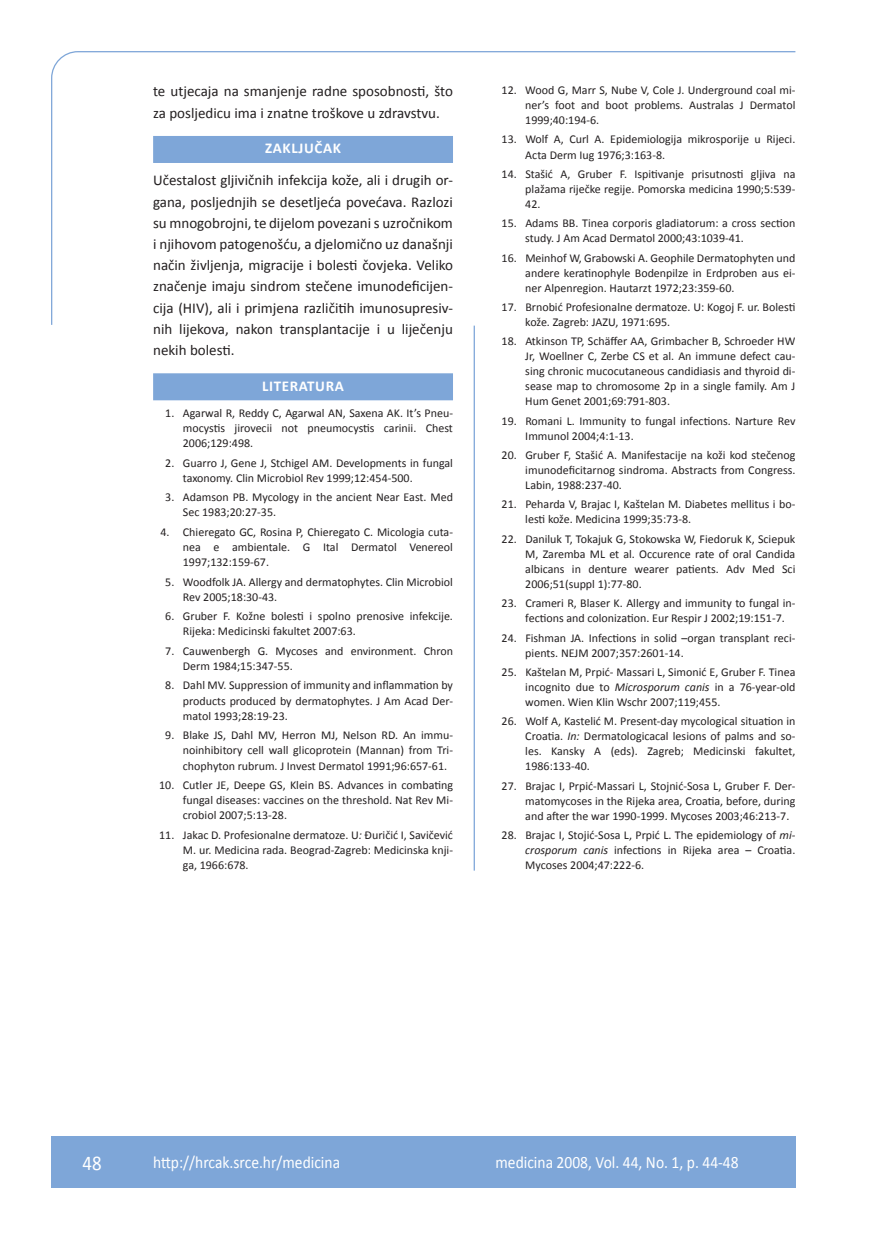
<style>
.page{position:relative;width:872px;height:1234px;background:#fff}
.page>*{position:absolute;margin:0;border:0;box-sizing:border-box;transform-origin:0 0}
.t1{font:21px "Calibri";color:#fff;scale:.9 1}
.t2{font:17.25px "Calibri";color:#fff;scale:.9 1}
.t3{font:15px/21.1px "Calibri";color:#231f20}
.t4{font:700 15px "Calibri";letter-spacing:.04em;color:#fff}
.t5{font:12px/15px "Calibri";color:#231f20;text-align:justify}
.s1{color:#fff}
.s2{font-style:italic}
</style>
<div class="page">
<div style="left:153px;top:373px;width:300px;height:27px;background:#7ea6d8"></div>
<svg style="left:51px;top:51px;width:745px;height:274px"></svg>
<hr style="left:473px;top:325px;width:2px;height:545px;background:#7ea6d8">
<div style="left:51px;top:1135px;width:744px;height:51px;background:#7ea6d8"></div>
<p class="t3" style="left:153px;top:80px;width:301px">te utjecaja na smanjenje radne sposobnosti, što za posljedicu ima i znatne troškove u zdravstvu.</p>
<p class="t4" style="left:265px;top:139px;width:77px">ZAKLJUČAK</p>
<p class="t3" style="left:153px;top:169px;width:301px;text-align:justify">Učestalost gljivičnih infekcija kože, ali i drugih or&shy;gana, posljednjih se desetljeća povećava. Razlozi su mnogobrojni, te dijelom povezani s uzročnikom i njihovom patogenošću, a djelomično uz današnji način življenja, migracije i bolesti čovjeka. Veliko značenje imaju sindrom stečene imunodeficijen&shy;cija (HIV), ali i primjena različitih imunosupresiv&shy;nih lijekova, nakon transplantacije i u liječenju nekih bolesti.</p>
<p class="t4" style="left:262px;top:376px;width:83px">LITERATURA</p>
<p class="t5" style="left:183px;top:404px;width:271px;text-indent:-18px">1. Agarwal R, Reddy C, Agarwal AN, Saxena AK. It’s Pneu&shy;mocystis jirovecii not pneumocystis carinii. Chest 2006;129:498.</p>
<p class="t5" style="left:183px;top:454px;width:271px;text-indent:-18px">2. Guarro J, Gene J, Stchigel AM. Developments in fungal taxonomy. Clin Microbiol Rev 1999;12:454-500.</p>
<p class="t5" style="left:183px;top:489px;width:271px;text-indent:-18px">3. Adamson PB. Mycology in the ancient Near East. Med<br>Sec 1983;20:27-35.</p>
<p class="t5" style="left:183px;top:523px;width:271px;text-indent:-22px">4.<span class="s1">z</span> Chieregato GC, Rosina P, Chieregato C. Micologia cuta&shy;nea e ambientale. G Ital Dermatol Venereol 1997;132:159-67.</p>
<p class="t5" style="left:183px;top:573px;width:271px;text-indent:-18px">5. Woodfolk JA. Allergy and dermatophytes. Clin Microbiol<br>Rev 2005;18:30-43.</p>
<p class="t5" style="left:183px;top:608px;width:271px;text-indent:-18px">6. Gruber F. Kožne bolesti i spolno prenosive infekcije.<br>Rijeka: Medicinski fakultet 2007:63.</p>
<p class="t5" style="left:183px;top:642px;width:271px;text-indent:-18px">7. Cauwenbergh G. Mycoses and environment. Chron<br>Derm 1984;15:347-55.</p>
<p class="t5" style="left:183px;top:677px;width:271px;text-indent:-18px">8. Dahl MV. Suppression of immunity and inflammation by products produced by dermatophytes. J Am Acad Der&shy;matol 1993;28:19-23.</p>
<p class="t5" style="left:183px;top:727px;width:271px;text-indent:-18px">9. Blake JS, Dahl MV, Herron MJ, Nelson RD. An immu&shy;noinhibitory cell wall glicoprotein (Mannan) from Tri&shy;chophyton rubrum. J Invest Dermatol 1991;96:657-61.</p>
<p class="t5" style="left:183px;top:776px;width:272px;text-indent:-24px">10. Cutler JE, Deepe GS, Klein BS. Advances in combating fungal diseases: vaccines on the threshold. Nat Rev Mi&shy;crobiol 2007;5:13-28.</p>
<p class="t5" style="left:183px;top:826px;width:272px;text-indent:-24px">11. Jakac D. Profesionalne dermatoze. U<span class="s2">:</span> Đuričić I, Savičević M. ur. Medicina rada. Beograd-Zagreb: Medicinska knji&shy;ga, 1966:678.</p>
<p class="t5" style="left:525px;top:82px;width:271px;text-indent:-24px">12. Wood G, Marr S, Nube V, Cole J. Underground coal mi&shy;ner’s foot and boot problems. Australas J Dermatol 1999;40:194-6.</p>
<p class="t5" style="left:525px;top:131px;width:271px;text-indent:-24px">13. Wolf A, Curl A. Epidemiologija mikrosporije u Rijeci.<br>Acta Derm Iug 1976;3:163-8.</p>
<p class="t5" style="left:525px;top:166px;width:271px;text-indent:-24px">14. Stašić A, Gruber F. Ispitivanje prisutnosti gljiva na plažama riječke regije. Pomorska medicina 1990;5:539- 42.</p>
<p class="t5" style="left:525px;top:215px;width:272px;text-indent:-24px">15. Adams BB. Tinea corporis gladiatorum: a cross section study. J Am Acad Dermatol 2000;43:1039-41.</p>
<p class="t5" style="left:525px;top:249px;width:271px;text-indent:-24px">16. Meinhof W, Grabowski A. Geophile Dermatophyten und andere keratinophyle Bodenpilze in Erdproben aus ei&shy;ner Alpenregion. Hautarzt 1972;23:359-60.</p>
<p class="t5" style="left:525px;top:299px;width:272px;text-indent:-24px">17. Brnobić Profesionalne dermatoze. U: Kogoj F. ur. Bolesti kože. Zagreb: JAZU, 1971:695.</p>
<p class="t5" style="left:525px;top:333px;width:272px;text-indent:-24px">18. Atkinson TP, Schäffer AA, Grimbacher B, Schroeder HW Jr, Woellner C, Zerbe CS et al. An immune defect cau&shy;sing chronic mucocutaneous candidiasis and thyroid di&shy;sease map to chromosome 2p in a single family. Am J Hum Genet 2001;69:791-803.</p>
<p class="t5" style="left:525px;top:412px;width:272px;text-indent:-24px">19. Romani L. Immunity to fungal infections. Narture Rev<br>Immunol 2004;4:1-13.</p>
<p class="t5" style="left:525px;top:447px;width:272px;text-indent:-24px">20. Gruber F, Stašić A. Manifestacije na koži kod stečenog imunodeficitarnog sindroma. Abstracts from Congress.<br>Labin, 1988:237-40.</p>
<p class="t5" style="left:525px;top:496px;width:271px;text-indent:-24px">21. Peharda V, Brajac I, Kaštelan M. Diabetes mellitus i bo&shy;lesti kože. Medicina 1999;35:73-8.</p>
<p class="t5" style="left:525px;top:530px;width:272px;text-indent:-24px">22. Daniluk T, Tokajuk G, Stokowska W, Fiedoruk K, Sciepuk M, Zaremba ML et al. Occurence rate of oral Candida albicans in denture wearer patients. Adv Med Sci 2006;51(suppl 1):77-80.</p>
<p class="t5" style="left:525px;top:595px;width:271px;text-indent:-24px">23. Crameri R, Blaser K. Allergy and immunity to fungal in&shy;fections and colonization. Eur Respir J 2002;19:151-7.</p>
<p class="t5" style="left:525px;top:629px;width:271px;text-indent:-24px">24. Fishman JA. Infections in solid –organ transplant reci&shy;pients. NEJM 2007;357:2601-14.</p>
<p class="t5" style="left:525px;top:663px;width:272px;text-indent:-24px">25. Kaštelan M, Prpić- Massari L, Simonić E, Gruber F. Tinea incognito due to <span class="s2">Microsporum canis</span> in a 76-year-old women. Wien Klin Wschr 2007;119;455.</p>
<p class="t5" style="left:525px;top:713px;width:272px;text-indent:-24px">26. Wolf A, Kastelić M. Present-day mycological situation in Croatia. <span class="s2">In:</span> Dermatologicacal lesions of palms and so&shy;les. Kansky A (eds). Zagreb; Medicinski fakultet, 1986:133-40.</p>
<p class="t5" style="left:525px;top:777px;width:271px;text-indent:-24px">27. Brajac I, Prpić-Massari L, Stojnić-Sosa L, Gruber F. Der&shy;matomycoses in the Rijeka area, Croatia, before, during and after the war 1990-1999. Mycoses 2003;46:213-7.</p>
<p class="t5" style="left:525px;top:826px;width:271px;text-indent:-24px">28. Brajac I, Stojić-Sosa L, Prpić L. The epidemiology of <span class="s2">mi&shy;crosporum canis</span> infections in Rijeka area – Croatia.<br>Mycoses 2004;47:222-6.</p>
<h1 class="t1" style="left:82px;top:1149px;width:23px">48</h1>
<h2 class="t2" style="left:153px;top:1150px;width:209px">http://hrcak.srce.hr/medicina</h2>
<h2 class="t2" style="left:495px;top:1151px;width:272px">medicina 2008, Vol. 44, No. 1, p. 44-48</h2>
</div>
